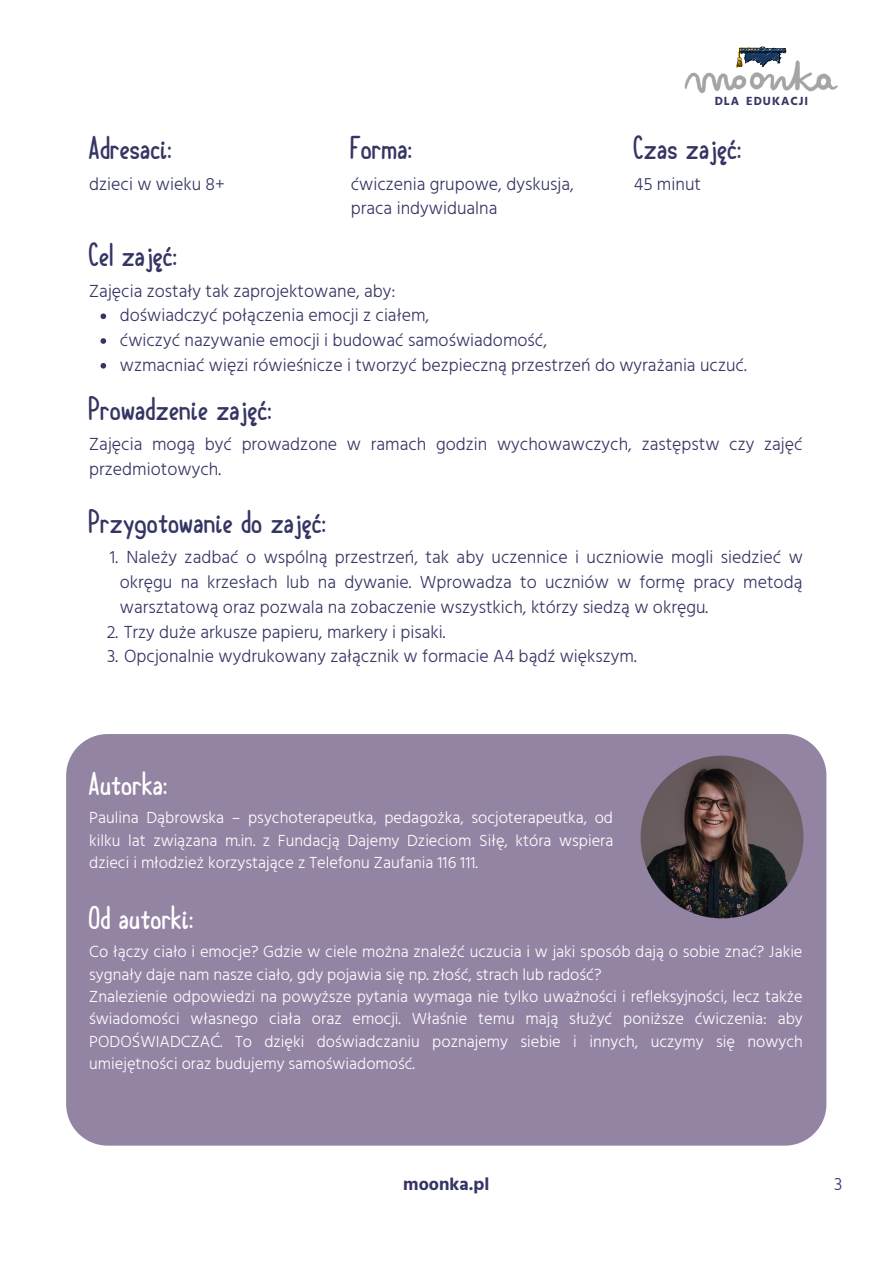
<style>
.page{position:relative;width:893px;height:1264px;background:#fff}
.page>*{position:absolute;margin:0;border:0;box-sizing:border-box;transform-origin:0 0}
.t1{font:33px "Organic Teabags";color:#343563}
.t2{font:33px "Organic Teabags";color:#fff}
.t3{font:300 18px/24.8px "Hind Madurai";color:#343563}
.t4{font:700 18px "Hind Madurai";color:#343563}
.t5{font:300 16.5px/22.5px "Hind Madurai";color:#fff;text-align:justify}
.t6{font:700 12.15px "Hind Guntur";letter-spacing:.08em;color:#343563}
</style>
<div class="page">
<div style="left:66px;top:734px;width:760px;height:411px;background:#9384a4"></div>
<img style="left:684px;top:60px;width:154px;height:33px">
<svg style="left:736px;top:46px;width:50px;height:22px"></svg>
<svg style="left:100px;top:313px;width:6px;height:6px"></svg>
<svg style="left:100px;top:338px;width:6px;height:6px"></svg>
<svg style="left:100px;top:363px;width:6px;height:5px"></svg>
<img style="left:640px;top:755px;width:163px;height:163px;border-radius:50%">
<h1 class="t1" style="left:89px;top:129px;width:84px">Adresaci:</h1>
<p class="t3" style="left:89px;top:172px;width:137px">dzieci w wieku 8+</p>
<h1 class="t1" style="left:351px;top:129px;width:63px">Forma:</h1>
<p class="t3" style="left:351px;top:172px;width:224px">ćwiczenia grupowe, dyskusja, praca indywidualna</p>
<h1 class="t1" style="left:89px;top:236px;width:90px">Cel zajęć:</h1>
<p class="t3" style="left:89px;top:279px;width:308px">Zajęcia zostały tak zaprojektowane, aby:</p>
<p class="t6" style="left:714px;top:94px;width:95px">DLA EDUKACJI</p>
<h1 class="t1" style="left:633px;top:129px;width:109px">Czas zajęć:</h1>
<p class="t3" style="left:633px;top:172px;width:69px">45 minut</p>
<p class="t3" style="left:120px;top:304px;width:628px">doświadczyć połączenia emocji z ciałem,<br>ćwiczyć nazywanie emocji i budować samoświadomość,<br>wzmacniać więzi rówieśnicze i tworzyć bezpieczną przestrzeń do wyrażania uczuć.</p>
<h1 class="t1" style="left:89px;top:390px;width:184px">Prowadzenie zajęć:</h1>
<p class="t3" style="left:89px;top:432px;width:714px">Zajęcia mogą być prowadzone w ramach godzin wychowawczych, zastępstw czy zajęć przedmiotowych.</p>
<h1 class="t1" style="left:89px;top:503px;width:239px">Przygotowanie do zajęć:</h1>
<p class="t3" style="left:110px;top:545px;width:10px">1.</p>
<p class="t3" style="left:120px;top:545px;width:684px;text-align:justify;text-indent:7px">Należy zadbać o wspólną przestrzeń, tak aby uczennice i uczniowie mogli siedzieć w okręgu na krzesłach lub na dywanie. Wprowadza to uczniów w formę pracy metodą warsztatową oraz pozwala na zobaczenie wszystkich, którzy siedzą w okręgu.</p>
<p class="t3" style="left:107px;top:620px;width:340px">2. Trzy duże arkusze papieru, markery i pisaki.</p>
<p class="t3" style="left:107px;top:644px;width:531px">3. Opcjonalnie wydrukowany załącznik w formacie A4 bądź większym.</p>
<h1 class="t2" style="left:89px;top:765px;width:80px">Autorka:</h1>
<p class="t5" style="left:89px;top:807px;width:525px">Paulina Dąbrowska – psychoterapeutka, pedagożka, socjoterapeutka, od kilku lat związana m.in. z Fundacją Dajemy Dzieciom Siłę, która wspiera dzieci i młodzież korzystające z Telefonu Zaufania 116 111.</p>
<h1 class="t2" style="left:89px;top:899px;width:106px">Od autorki:</h1>
<p class="t5" style="left:89px;top:940px;width:715px;text-align:left">Co łączy ciało i emocje? Gdzie w ciele można znaleźć uczucia i w jaki sposób dają o sobie znać? Jakie sygnały daje nam nasze ciało, gdy pojawia się np. złość, strach lub radość?<br>Znalezienie odpowiedzi na powyższe pytania wymaga nie tylko uważności i refleksyjności, lecz także świadomości własnego ciała oraz emocji. Właśnie temu mają służyć poniższe ćwiczenia: aby PODOŚWIADCZAĆ. To dzięki doświadczaniu poznajemy siebie i innych, uczymy się nowych umiejętności oraz budujemy samoświadomość.</p>
<p class="t4" style="left:403px;top:1172px;width:88px">moonka.pl</p>
<p class="t3" style="left:834px;top:1172px;width:10px">3</p>
</div>
